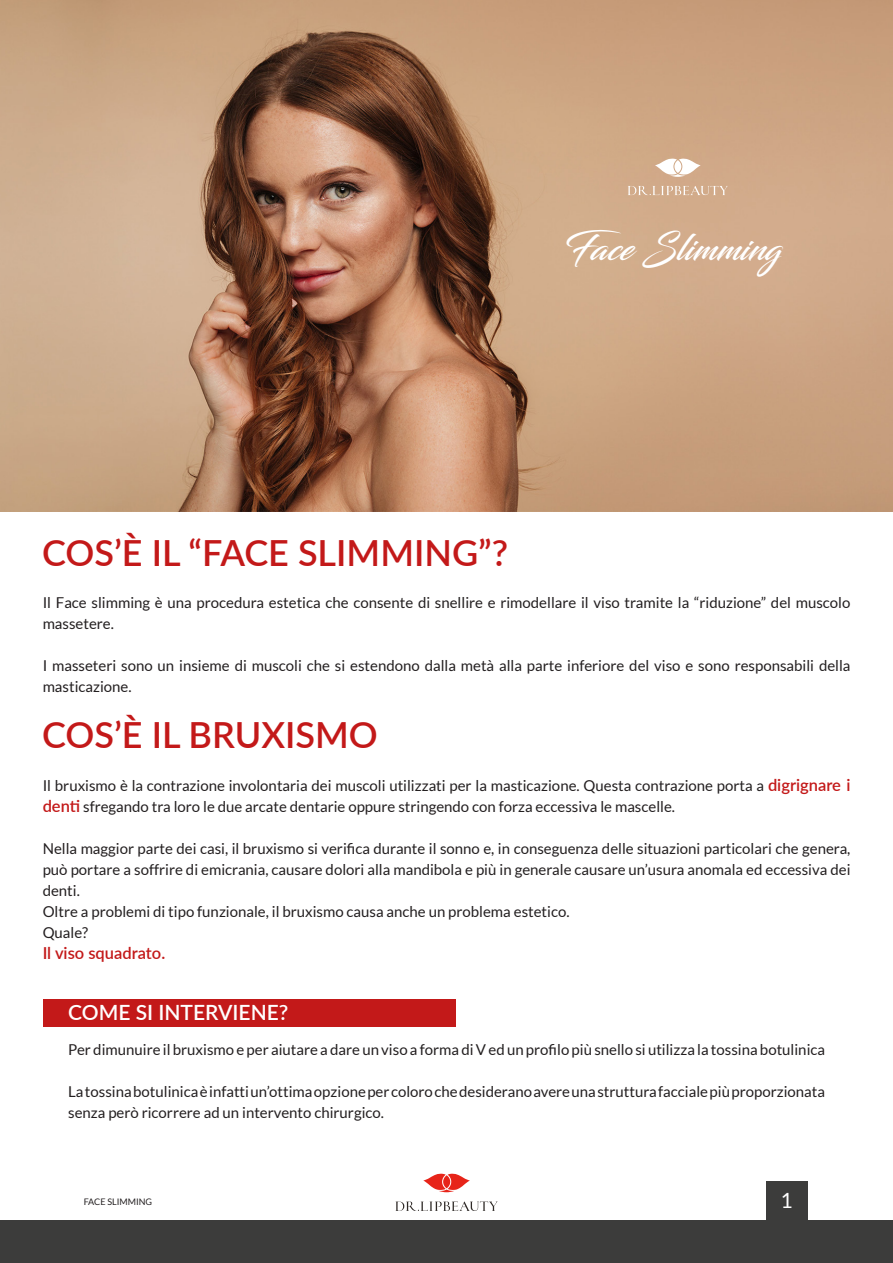
<style>
.page{position:relative;width:893px;height:1263px;background:#fff}
.page>*{position:absolute;margin:0;border:0;box-sizing:border-box;transform-origin:0 0}
.t1{font:600 36px "Lato";color:#c31919}
.Stile_di_paragrafo_1{font:36px "Blacksword";color:#fff}
.t2{font:600 21px "Lato";color:#fff}
.t3{font:21px "Lato";color:#fff}
.Stile_di_paragrafo_1-2{font:600 16.5px "Lato";color:#c31919}
.Stile_di_paragrafo_1-3{font:15px/21px "Lato";color:#231f20}
.t4{font:9px "Lato";color:#231f20}
.s1{font-weight:600;font-size:16.5px;color:#c31919}
</style>
<div class="page">
<img style="left:0;top:0;width:893px;height:512px">
<svg style="left:655px;top:159px;width:46px;height:18px"></svg>
<svg style="left:628px;top:186px;width:100px;height:9px"></svg>
<svg style="left:423px;top:1174px;width:47px;height:18px"></svg>
<svg style="left:395px;top:1201px;width:103px;height:10px"></svg>
<div style="left:0;top:1220px;width:893px;height:43px;background:#3c3c3b"></div>
<div style="left:766px;top:1181px;width:41px;height:40px;background:#3c3c3b"></div>
<div style="left:43px;top:999px;width:413px;height:28px;background:#c31919"></div>
<p class="Stile_di_paragrafo_1" style="left:565px;top:226px;width:219px">Face Slimming</p>
<p class="t1" style="left:42px;top:527px;width:467px">COS’È IL “FACE SLIMMING”?</p>
<p class="Stile_di_paragrafo_1-3" style="left:43px;top:592px;width:809px">Il Face slimming è una procedura estetica che consente di snellire e rimodellare il viso tramite la “riduzione” del muscolo massetere.</p>
<p class="Stile_di_paragrafo_1-3" style="left:43px;top:655px;width:809px">I masseteri sono un insieme di muscoli che si estendono dalla metà alla parte inferiore del viso e sono responsabili della masticazione.</p>
<p class="t1" style="left:42px;top:709px;width:337px">COS’È IL BRUXISMO</p>
<p class="Stile_di_paragrafo_1-3" style="left:43px;top:775px;width:809px">Il bruxismo è la contrazione involontaria dei muscoli utilizzati per la masticazione. Questa contrazione porta a <span class="s1">digrignare i denti</span> sfregando tra loro le due arcate dentarie oppure stringendo con forza eccessiva le mascelle.</p>
<p class="Stile_di_paragrafo_1-3" style="left:43px;top:838px;width:809px;text-align:justify">Nella maggior parte dei casi, il bruxismo si verifica durante il sonno e, in conseguenza delle situazioni particolari che genera, può portare a soffrire di emicrania, causare dolori alla mandibola e più in generale causare un’usura anomala ed eccessiva dei denti.</p>
<p class="Stile_di_paragrafo_1-3" style="left:43px;top:901px;width:528px">Oltre a problemi di tipo funzionale, il bruxismo causa anche un problema estetico.</p>
<p class="Stile_di_paragrafo_1-3" style="left:43px;top:922px;width:47px">Quale?</p>
<p class="Stile_di_paragrafo_1-2" style="left:43px;top:941px;width:124px">Il viso squadrato.</p>
<p class="t2" style="left:68px;top:997px;width:222px">COME SI INTERVIENE?</p>
<p class="Stile_di_paragrafo_1-3" style="left:68px;top:1039px;width:758px">Per dimunuire il bruxismo e per aiutare a dare un viso a forma di V ed un profilo più snello si utilizza la tossina botulinica</p>
<p class="Stile_di_paragrafo_1-3" style="left:68px;top:1081px;width:758px">La tossina botulinica è infatti un’ottima opzione per coloro che desiderano avere una struttura facciale più proporzionata senza però ricorrere ad un intervento chirurgico.</p>
<p class="t4" style="left:84px;top:1197px;width:70px">FACE SLIMMING</p>
<p class="t3" style="left:781px;top:1188px;width:14px">1</p>
</div>
